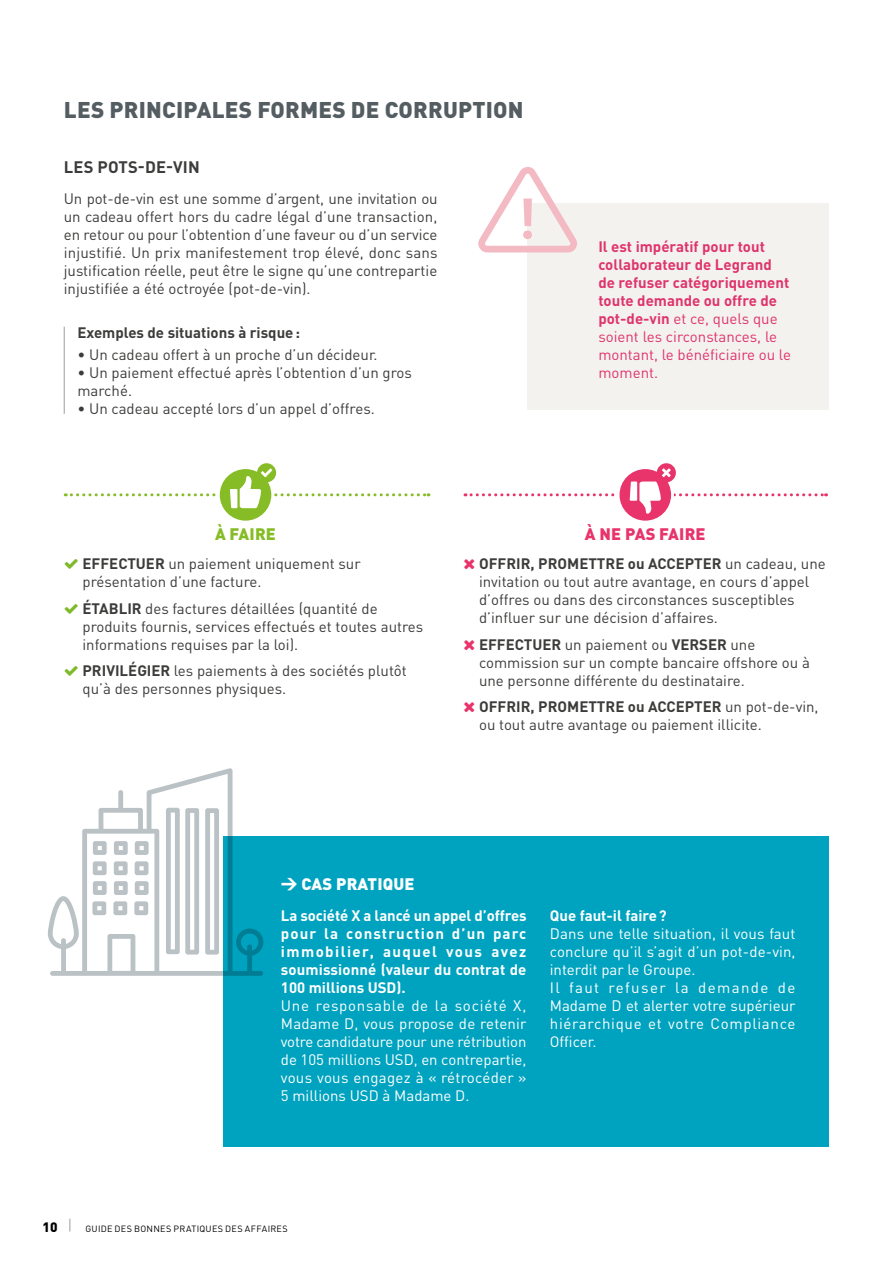
<style>
.page{position:relative;width:893px;height:1263px;background:#fff}
.page>*{position:absolute;margin:0;border:0;box-sizing:border-box;transform-origin:0 0}
.t1{font:900 22.5px "DIN Pro";letter-spacing:.01em;color:#545d62}
.t2{font:700 16.5px "DIN Pro";letter-spacing:.01em;color:#3c3c3b}
.t3{font:900 16.5px "DIN Pro";letter-spacing:.01em;color:#fff}
.t4{font:900 16.5px "DIN Pro";letter-spacing:.01em;color:#e8336b}
.t5{font:900 16.5px "DIN Pro";letter-spacing:.01em;color:#86bc25}
.t6{font:15px/18px "DIN Pro";color:#3c3c3b}
.t7{font:15px/18px "DIN Pro";letter-spacing:.005em;color:#fff;text-align:justify}
.t8{font:700 15px/18px "DIN Pro";color:#df346b}
.t9{font:700 15px/18px "DIN Pro";color:#fff;text-align:justify}
.t10{font:700 15px "DIN Pro";color:#3c3c3b}
.t11{font:900 13.5px "DIN Pro";color:#000}
.t12{font:9px "DIN Pro";letter-spacing:.03em;color:#000}
.s1{font-weight:400}
.s2{font-weight:700}
</style>
<div class="page">
<svg style="left:69px;top:1219px;width:1px;height:12px"></svg>
<svg style="left:48px;top:768px;width:216px;height:208px"></svg>
<svg style="left:257px;top:463px;width:19px;height:19px"></svg>
<svg style="left:65px;top:468px;width:364px;height:53px"></svg>
<svg style="left:657px;top:463px;width:19px;height:19px"></svg>
<svg style="left:465px;top:468px;width:362px;height:53px"></svg>
<div style="left:528px;top:203px;width:301px;height:206px;background:#f3f2ef"></div>
<div style="left:224px;top:837px;width:605px;height:310px;background:#00a3bf"></div>
<hr style="left:64px;top:327px;width:1px;height:87px;background:#9d9d9c">
<svg style="left:478px;top:167px;width:99px;height:85px"></svg>
<h1 class="t1" style="left:64px;top:95px;width:461px">LES PRINCIPALES FORMES DE CORRUPTION</h1>
<p class="t2" style="left:64px;top:156px;width:137px">LES POTS-DE-VIN</p>
<p class="t6" style="left:64px;top:189px;width:375px;text-align:justify">Un pot-de-vin est une somme d’argent, une invitation ou un cadeau offert hors du cadre légal d’une transaction, en retour ou pour l’obtention d’une faveur ou d’un service injustifié. Un prix manifestement trop élevé, donc sans justification réelle, peut être le signe qu’une contrepartie injustifiée a été octroyée (pot-de-vin).</p>
<p class="t10" style="left:77px;top:323px;width:224px">Exemples de situations à risque:</p>
<p class="t6" style="left:77px;top:345px;width:302px">• Un cadeau offert à un proche d’un décideur.</p>
<p class="t6" style="left:77px;top:363px;width:336px">• Un paiement effectué après l’obtention d’un gros marché.</p>
<p class="t6" style="left:77px;top:399px;width:299px">• Un cadeau accepté lors d’un appel d’offres.</p>
<p class="t5" style="left:215px;top:523px;width:62px">À FAIRE</p>
<p class="t8" style="left:598px;top:237px;width:194px">Il est impératif pour tout collaborateur de Legrand de refuser catégoriquement toute demande ou offre de pot-de-vin <span class="s1">et ce, quels que soient les circonstances, le montant, le bénéficiaire ou le moment.</span></p>
<p class="t4" style="left:585px;top:523px;width:122px">À NE PAS FAIRE</p>
<p class="t6" style="left:83px;top:554px;width:280px"><span class="s2">EFFECTUER</span> un paiement uniquement sur présentation d’une facture.</p>
<p class="t6" style="left:83px;top:599px;width:342px"><span class="s2">ÉTABLIR</span> des factures détaillées (quantité de produits fournis, services effectués et toutes autres informations requises par la loi).</p>
<p class="t6" style="left:83px;top:661px;width:326px"><span class="s2">PRIVILÉGIER</span> les paiements à des sociétés plutôt qu’à des personnes physiques.</p>
<p class="t6" style="left:479px;top:554px;width:348px"><span class="s2">OFFRIR, PROMETTRE ou ACCEPTER</span> un cadeau, une invitation ou tout autre avantage, en cours d’appel d’offres ou dans des circonstances susceptibles d’influer sur une décision d’affaires.</p>
<p class="t6" style="left:479px;top:635px;width:332px"><span class="s2">EFFECTUER</span> un paiement ou <span class="s2">VERSER</span> une commission sur un compte bancaire offshore ou à une personne différente du destinataire.</p>
<p class="t6" style="left:479px;top:697px;width:341px"><span class="s2">OFFRIR, PROMETTRE ou ACCEPTER</span> un pot-de-vin, ou tout autre avantage ou paiement illicite.</p>
<p class="t3" style="left:281px;top:873px;width:135px">→ CAS PRATIQUE</p>
<p class="t9" style="left:281px;top:906px;width:247px">La société X a lancé un appel d’offres pour la construction d’un parc immobilier, auquel vous avez soumissionné (valeur du contrat de 100 millions USD).</p>
<p class="t7" style="left:281px;top:996px;width:247px">Une responsable de la société X, Madame D, vous propose de retenir votre candidature pour une rétribution de 105 millions USD, en contrepartie, vous vous engagez à « rétrocéder » 5 millions USD à Madame D.</p>
<p class="t9" style="left:550px;top:906px;width:118px">Que faut-il faire?</p>
<p class="t7" style="left:550px;top:924px;width:247px;text-align:left">Dans une telle situation, il vous faut conclure qu’il s’agit d’un pot-de-vin, interdit par le Groupe.<br>Il faut refuser la demande de<br>Madame D et alerter votre supérieur hiérarchique et votre Compliance<br>Officer.</p>
<p class="t11" style="left:43px;top:1217px;width:17px">10</p>
<p class="t12" style="left:86px;top:1222px;width:204px">GUIDE DES BONNES PRATIQUES DES AFFAIRES</p>
</div>
